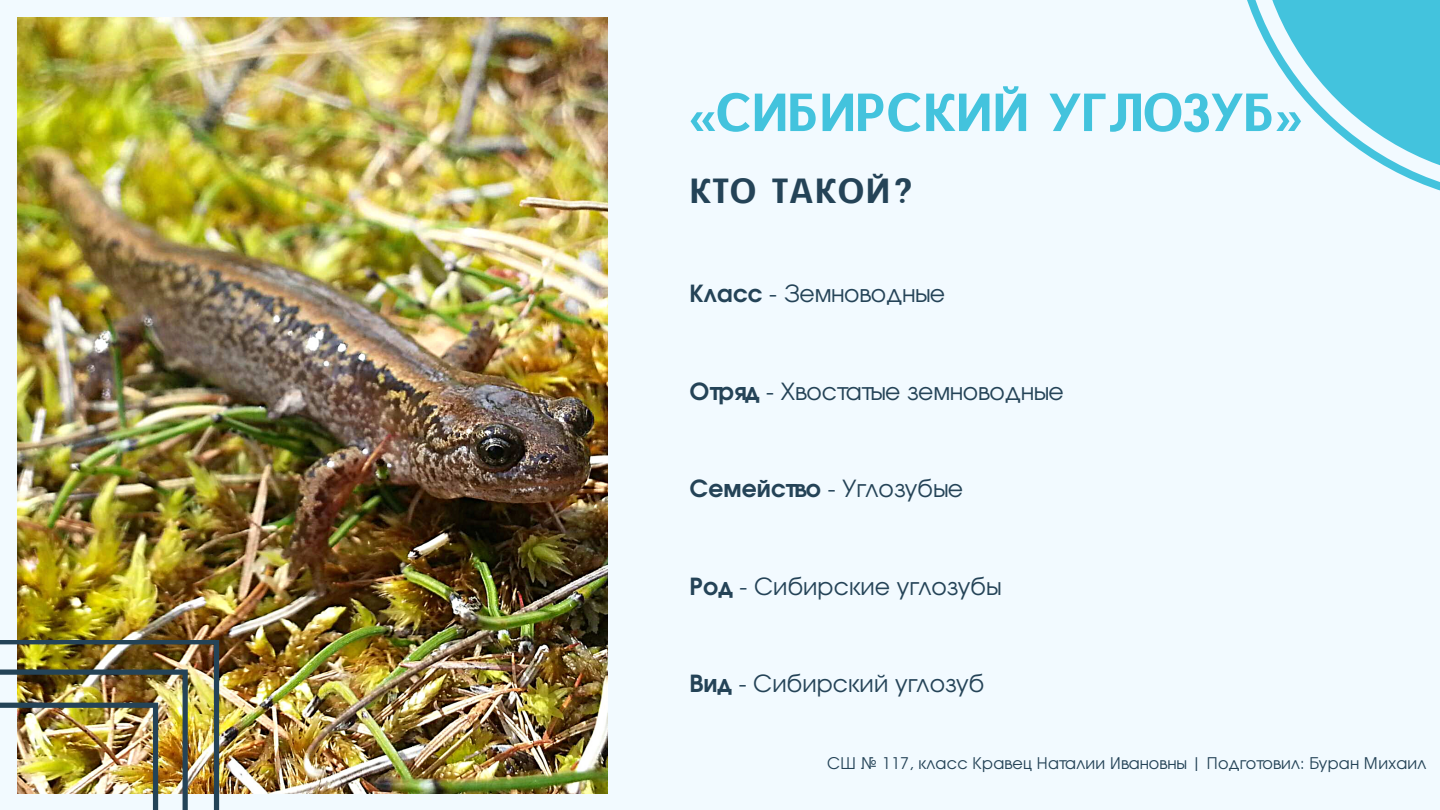
<style>
.page{position:relative;width:1440px;height:810px;background:#f2faff}
.page>*{position:absolute;margin:0;border:0;box-sizing:border-box;transform-origin:0 0}
.t1{font:52px "CAT Neuzeit";letter-spacing:.01em;color:#43c3dd}
.t2{font:34px "CAT Neuzeit";letter-spacing:.06em;color:#244357}
.t3{font:23.5px "Te X Gyre Adventor";letter-spacing:.005em;color:#244357}
.t4{font:16px "Te X Gyre Adventor";letter-spacing:.015em;color:#244357}
.s1{font-weight:700}
</style>
<div class="page">
<img style="left:17px;top:18px;width:590px;height:776px">
<img style="left:0;top:640px;width:219px;height:170px">
<svg style="left:1247px;top:0;width:193px;height:191px"></svg>
<p class="t1" style="left:690px;top:80px;width:614px">«СИБИРСКИЙ УГЛОЗУБ»</p>
<p class="t2" style="left:690px;top:169px;width:224px">КТО ТАКОЙ?</p>
<p class="t3" style="left:690px;top:275px;width:257px"><span class="s1">Класс</span> - Земноводные</p>
<p class="t3" style="left:690px;top:373px;width:376px"><span class="s1">Отряд</span> - Хвостатые земноводные</p>
<p class="t3" style="left:690px;top:470px;width:275px"><span class="s1">Семейство</span> - Углозубые</p>
<p class="t3" style="left:690px;top:568px;width:313px"><span class="s1">Род</span> - Сибирские углозубы</p>
<p class="t3" style="left:690px;top:665px;width:296px"><span class="s1">Вид</span> - Сибирский углозуб</p>
<p class="t4" style="left:827px;top:750px;width:601px">СШ № 117, класс Кравец Наталии Ивановны | Подготовил: Буран Михаил</p>
</div>
